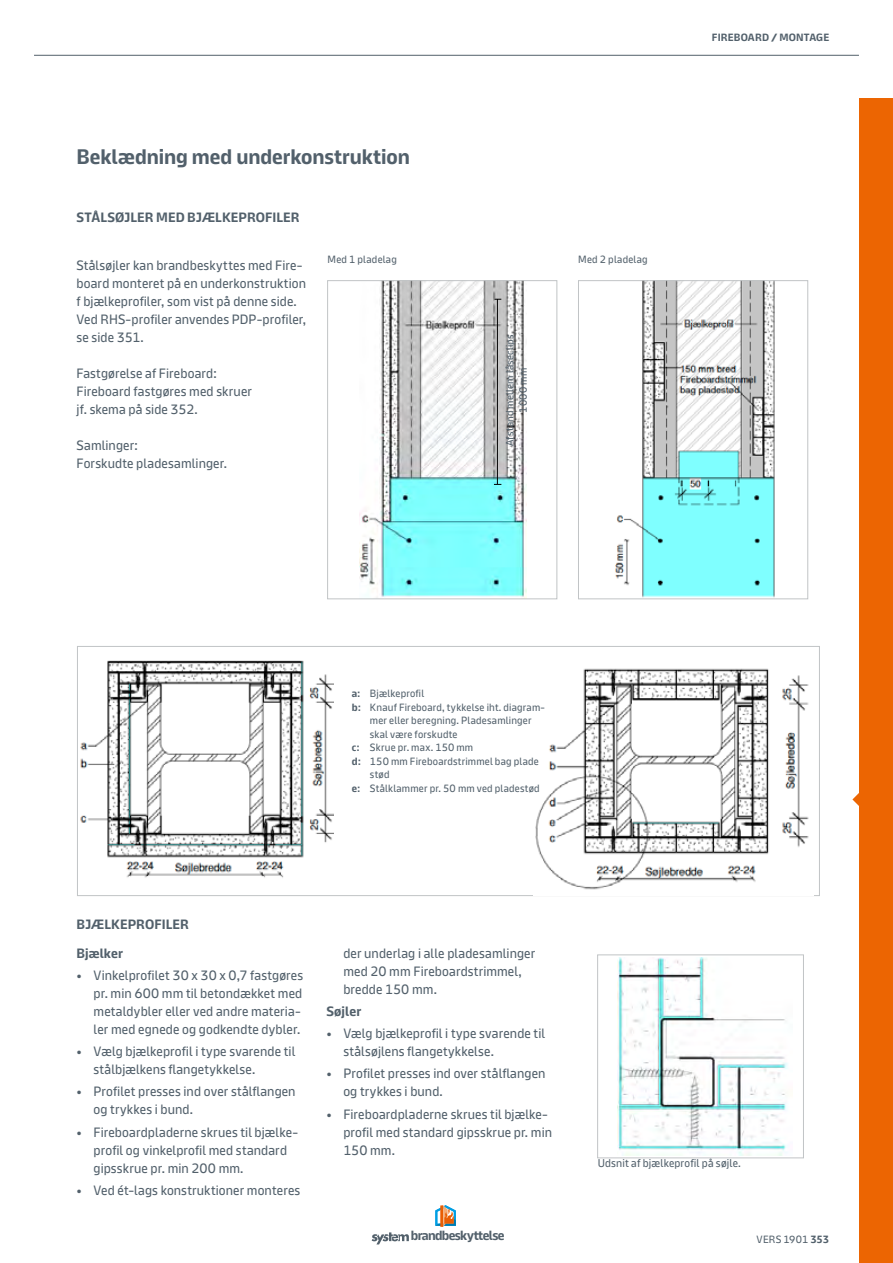
<style>
.page{position:relative;width:893px;height:1263px;background:#fff}
.page>*{position:absolute;margin:0;border:0;box-sizing:border-box;transform-origin:0 0}
.t1{font:700 21px "Knauf";letter-spacing:-.005em;color:#52606b}
.t2{font:13.5px/18px "Knauf";letter-spacing:.01em;color:#52606b}
.t3{font:700 13.5px/29px "Knauf";letter-spacing:.005em;color:#52606b}
.t4{font:700 13.35px "Knauf";letter-spacing:-.05em;color:#52606b}
.t5{font:11.25px "Knauf";letter-spacing:.015em;color:#52606b}
.t6{font:10.5px/13.5px "Knauf";letter-spacing:.02em;color:#52606b;text-align:center}
.t7{font:700 10.5px "Knauf";letter-spacing:.015em;color:#52606b}
.s1{font-weight:700}
</style>
<div class="page">
<svg style="left:372px;top:1232px;width:37px;height:12px"></svg>
<svg style="left:435px;top:1205px;width:21px;height:22px"></svg>
<hr style="left:34px;top:55px;width:825px;height:1px;background:#52606b">
<div style="left:859px;top:98px;width:34px;height:1165px;background:#ec6502"></div>
<svg style="left:852px;top:793px;width:7px;height:13px"></svg>
<img style="left:615px;top:282px;width:160px;height:315px">
<div style="left:578px;top:280px;width:230px;height:319px;border:1px solid #c1c4c6"></div>
<img style="left:359px;top:282px;width:167px;height:315px">
<div style="left:327px;top:280px;width:230px;height:319px;border:1px solid #c1c4c6"></div>
<hr style="left:497px;top:299px;width:1px;height:185px;background:#000">
<div style="left:77px;top:646px;width:743px;height:250px;background:#fff;border:1px solid #c1c4c6"></div>
<img style="left:534px;top:668px;width:280px;height:227px">
<img style="left:80px;top:660px;width:254px;height:218px">
<img style="left:618px;top:958px;width:170px;height:197px">
<div style="left:597px;top:955px;width:207px;height:203px;border:1px solid #c1c4c6"></div>
<h1 class="t1" style="left:77px;top:145px;width:335px">Beklædning med underkonstruktion</h1>
<p class="t3" style="left:77px;top:203px;width:224px">STÅLSØJLER MED BJÆLKEPROFILER</p>
<p class="t2" style="left:77px;top:256px;width:231px">Stålsøjler kan brandbeskyttes med Fire&shy;board monteret på en underkonstruktion f bjælkeprofiler, som vist på denne side.<br>Ved RHS-profiler anvendes PDP-profiler, se side 351.</p>
<p class="t2" style="left:77px;top:364px;width:177px">Fastgørelse af Fireboard:<br>Fireboard fastgøres med skruer jf. skema på side 352.</p>
<p class="t2" style="left:77px;top:436px;width:152px">Samlinger:<br>Forskudte pladesamlinger.</p>
<p class="t6" style="left:328px;top:252px;width:71px">Med 1 pladelag</p>
<p class="t6" style="left:578px;top:252px;width:71px">Med 2 pladelag</p>
<p class="t6" style="left:503px;top:446px;width:114px;rotate:-90deg">Afstand mellem låseclips<br>1000 mm</p>
<p class="t7" style="left:712px;top:32px;width:119px">FIREBOARD / MONTAGE</p>
<p class="t6" style="left:352px;top:687px;width:74px"><span class="s1">a:</span> Bjælkeprofil</p>
<p class="t6" style="left:352px;top:700px;width:195px"><span class="s1">b:</span> Knauf Fireboard, tykkelse iht. diagram-</p>
<p class="t6" style="left:370px;top:714px;width:163px">mer eller beregning. Pladesamlinger</p>
<p class="t6" style="left:370px;top:727px;width:89px">skal være forskudte</p>
<p class="t6" style="left:352px;top:741px;width:123px"><span class="s1">c:</span> Skrue pr. max. 150 mm</p>
<p class="t6" style="left:352px;top:754px;width:188px"><span class="s1">d:</span> 150 mm Fireboardstrimmel bag plade</p>
<p class="t6" style="left:370px;top:768px;width:21px">stød</p>
<p class="t6" style="left:352px;top:781px;width:189px"><span class="s1">e:</span> Stålklammer pr. 50 mm ved pladestød</p>
<p class="t3" style="left:77px;top:909px;width:114px">BJÆLKEPROFILER<br>Bjælker</p>
<p class="t2" style="left:94px;top:966px;width:211px;text-indent:-17px">• Vinkelprofilet 30 x 30 x 0,7 fastgøres pr. min 600 mm til betondækket med metaldybler eller ved andre materia&shy;ler med egnede og godkendte dybler.</p>
<p class="t2" style="left:94px;top:1042px;width:203px;text-indent:-17px">• Vælg bjælkeprofil i type svarende til stålbjælkens flangetykkelse.</p>
<p class="t2" style="left:94px;top:1082px;width:204px;text-indent:-17px">• Profilet presses ind over stålflangen og trykkes i bund.</p>
<p class="t2" style="left:94px;top:1123px;width:206px;text-indent:-17px">• Fireboardpladerne skrues til bjælke&shy;profil og vinkelprofil med standard gipsskrue pr. min 200 mm.</p>
<p class="t2" style="left:77px;top:1181px;width:225px">• Ved ét-lags konstruktioner monteres</p>
<p class="t2" style="left:343px;top:944px;width:193px">der underlag i alle pladesamlinger med 20 mm Fireboardstrimmel, bredde 150 mm.</p>
<p class="t3" style="left:326px;top:996px;width:37px">Søjler</p>
<p class="t2" style="left:343px;top:1024px;width:203px;text-indent:-17px">• Vælg bjælkeprofil i type svarende til stålsøjlens flangetykkelse.</p>
<p class="t2" style="left:343px;top:1064px;width:204px;text-indent:-17px">• Profilet presses ind over stålflangen og trykkes i bund.</p>
<p class="t2" style="left:343px;top:1105px;width:210px;text-indent:-17px">• Fireboardpladerne skrues til bjælke&shy;profil med standard gipsskrue pr. min<br>150 mm.</p>
<p class="t5" style="left:598px;top:1157px;width:145px">Udsnit af bjælkeprofil på søjle.</p>
<p class="t4" style="left:411px;top:1228px;width:95px">brandbeskyttelse</p>
<p class="t6" style="left:757px;top:1232px;width:74px">VERS 1901 <span class="s1">353</span></p>
</div>
